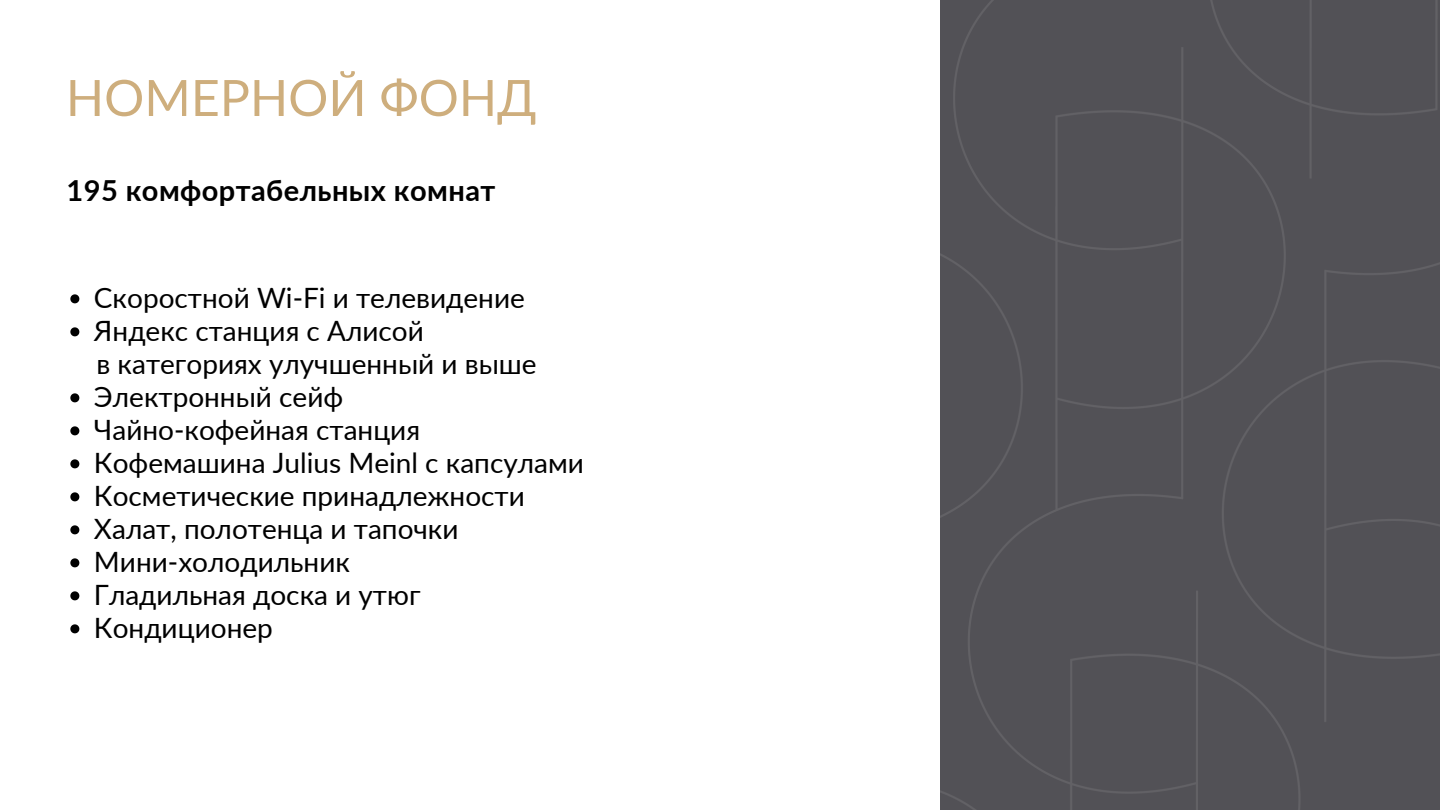
<style>
.page{position:relative;width:1440px;height:810px;background:#fff}
.page>*{position:absolute;margin:0;border:0;box-sizing:border-box;transform-origin:0 0}
.t1{font:50.1px "Lato";color:#ceae7d}
.t2{font:700 29px "Lato";letter-spacing:.015em;color:#000}
.t3{font:28px/33px "Lato";color:#000}
</style>
<div class="page">
<svg style="left:70px;top:294px;width:9px;height:9px"></svg>
<svg style="left:70px;top:327px;width:9px;height:9px"></svg>
<svg style="left:70px;top:393px;width:9px;height:9px"></svg>
<svg style="left:70px;top:426px;width:9px;height:9px"></svg>
<svg style="left:70px;top:459px;width:9px;height:9px"></svg>
<svg style="left:70px;top:492px;width:9px;height:9px"></svg>
<svg style="left:70px;top:525px;width:9px;height:9px"></svg>
<svg style="left:70px;top:558px;width:9px;height:9px"></svg>
<svg style="left:70px;top:591px;width:9px;height:9px"></svg>
<svg style="left:70px;top:624px;width:9px;height:9px"></svg>
<div style="left:940px;top:0;width:500px;height:810px;background:#525156"></div>
<h1 class="t1" style="left:66px;top:67px;width:472px">НОМЕРНОЙ ФОНД</h1>
<p class="t2" style="left:67px;top:172px;width:430px">195 комфортабельных комнат</p>
<p class="t3" style="left:94px;top:281px;width:492px">Скоростной Wi-Fi и телевидение<br>Яндекс станция с Алисой<br>в категориях улучшенный и выше<br>Электронный сейф<br>Чайно-кофейная станция<br>Кофемашина Julius Meinl с капсулами<br>Косметические принадлежности<br>Халат, полотенца и тапочки<br>Мини-холодильник<br>Гладильная доска и утюг<br>Кондиционер</p>
</div>
